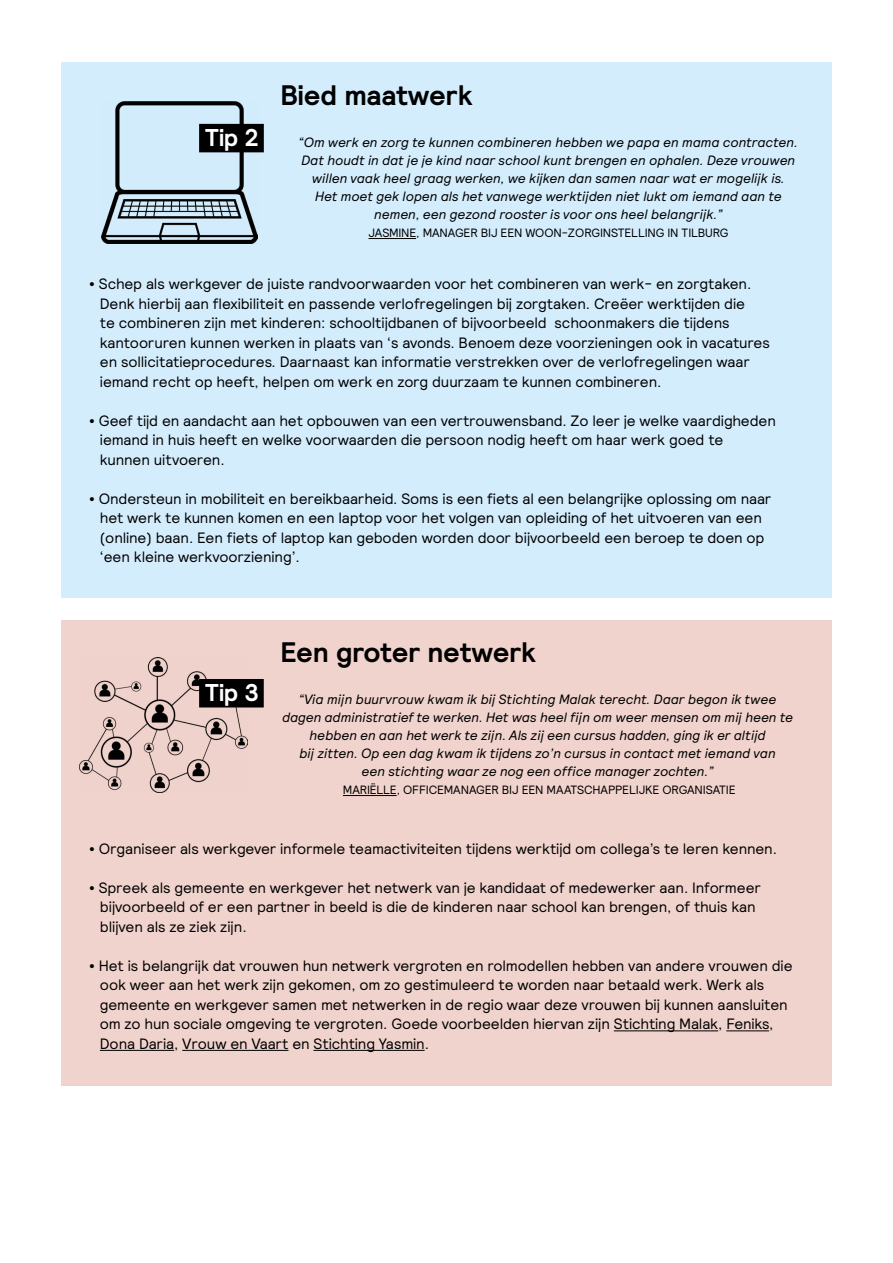
<style>
.page{position:relative;width:893px;height:1263px;background:#fff}
.page>*{position:absolute;margin:0;border:0;box-sizing:border-box;transform-origin:0 0}
.t1{font:700 28.2px "Relative";letter-spacing:-.01em;color:#000}
.t2{font:700 24.3px "Relative";letter-spacing:-.005em;color:#fff}
.t3{font:15px/19.5px "Relative";letter-spacing:-.01em;color:#000}
.t4{font:italic 13.5px/18px "Relative";letter-spacing:-.015em;color:#000;text-align:center}
.t5{font:12px "Relative";letter-spacing:-.01em;color:#000}
.s1{font-weight:700}
</style>
<div class="page">
<div style="left:61px;top:621px;width:771px;height:465px;background:#f0d3cc"></div>
<hr style="left:614px;top:1030px;width:104px;height:1px;background:#000">
<hr style="left:726px;top:1030px;width:43px;height:1px;background:#000">
<hr style="left:100px;top:1050px;width:74px;height:1px;background:#000">
<hr style="left:182px;top:1050px;width:106px;height:1px;background:#000">
<hr style="left:313px;top:1050px;width:112px;height:1px;background:#000">
<div style="left:61px;top:62px;width:771px;height:535px;background:#d4edfd"></div>
<img style="left:80px;top:658px;width:167px;height:135px">
<img style="left:102px;top:102px;width:156px;height:141px">
<hr style="left:343px;top:795px;width:54px;height:1px;background:#000">
<div style="left:199px;top:679px;width:65px;height:28px;background:#000"></div>
<hr style="left:368px;top:238px;width:48px;height:1px;background:#000">
<div style="left:199px;top:124px;width:65px;height:28px;background:#000"></div>
<h2 class="t2" style="left:205px;top:128px;width:56px">Tip 2</h2>
<h1 class="t1" style="left:281px;top:84px;width:194px">Bied maatwerk</h1>
<p class="t4" style="left:299px;top:135px;width:501px">“Om werk en zorg te kunnen combineren hebben we papa en mama contracten.<br>Dat houdt in dat je je kind naar school kunt brengen en ophalen. Deze vrouwen willen vaak heel graag werken, we kijken dan samen naar wat er mogelijk is.<br>Het moet gek lopen als het vanwege werktijden niet lukt om iemand aan te nemen, een gezond rooster is voor ons heel belangrijk.”</p>
<p class="t5" style="left:368px;top:227px;width:361px">JASMINE, MANAGER BIJ EEN WOON-ZORGINSTELLING IN TILBURG</p>
<p class="t3" style="left:100px;top:274px;width:672px;text-indent:-11px"><span class="s1">•</span> Schep als werkgever de juiste randvoorwaarden voor het combineren van werk- en zorgtaken.<br>Denk hierbij aan flexibiliteit en passende verlofregelingen bij zorgtaken. Creëer werktijden die<br>te combineren zijn met kinderen: schooltijdbanen of bijvoorbeeld schoonmakers die tijdens kantooruren kunnen werken in plaats van ‘s avonds. Benoem deze voorzieningen ook in vacatures en sollicitatieprocedures. Daarnaast kan informatie verstrekken over de verlofregelingen waar iemand recht op heeft, helpen om werk en zorg duurzaam te kunnen combineren.</p>
<p class="t3" style="left:100px;top:411px;width:677px;text-indent:-11px"><span class="s1">•</span> Geef tijd en aandacht aan het opbouwen van een vertrouwensband. Zo leer je welke vaardigheden iemand in huis heeft en welke voorwaarden die persoon nodig heeft om haar werk goed te kunnen uitvoeren.</p>
<p class="t3" style="left:100px;top:489px;width:673px;text-indent:-11px"><span class="s1">•</span> Ondersteun in mobiliteit en bereikbaarheid. Soms is een fiets al een belangrijke oplossing om naar het werk te kunnen komen en een laptop voor het volgen van opleiding of het uitvoeren van een (online) baan. Een fiets of laptop kan geboden worden door bijvoorbeeld een beroep te doen op ‘een kleine werkvoorziening’.</p>
<h2 class="t2" style="left:205px;top:683px;width:55px">Tip 3</h2>
<h1 class="t1" style="left:281px;top:641px;width:257px">Een groter netwerk</h1>
<p class="t4" style="left:282px;top:692px;width:512px">“Via mijn buurvrouw kwam ik bij Stichting Malak terecht. Daar begon ik twee dagen administratief te werken. Het was heel fijn om weer mensen om mij heen te hebben en aan het werk te zijn. Als zij een cursus hadden, ging ik er altijd<br>bij zitten. Op een dag kwam ik tijdens zo’n cursus in contact met iemand van<br>een stichting waar ze nog een office manager zochten.”</p>
<p class="t5" style="left:343px;top:783px;width:394px">MARIËLLE, OFFICEMANAGER BIJ EEN MAATSCHAPPELIJKE ORGANISATIE</p>
<p class="t3" style="left:89px;top:839px;width:689px"><span class="s1">•</span> Organiseer als werkgever informele teamactiviteiten tijdens werktijd om collega’s te leren kennen.</p>
<p class="t3" style="left:100px;top:878px;width:662px;text-indent:-11px"><span class="s1">•</span> Spreek als gemeente en werkgever het netwerk van je kandidaat of medewerker aan. Informeer bijvoorbeeld of er een partner in beeld is die de kinderen naar school kan brengen, of thuis kan blijven als ze ziek zijn.</p>
<p class="t3" style="left:100px;top:956px;width:694px;text-indent:-11px"><span class="s1">•</span> Het is belangrijk dat vrouwen hun netwerk vergroten en rolmodellen hebben van andere vrouwen die ook weer aan het werk zijn gekomen, om zo gestimuleerd te worden naar betaald werk. Werk als gemeente en werkgever samen met netwerken in de regio waar deze vrouwen bij kunnen aansluiten om zo hun sociale omgeving te vergroten. Goede voorbeelden hiervan zijn Stichting Malak, Feniks, Dona Daria, Vrouw en Vaart en Stichting Yasmin.</p>
</div>
